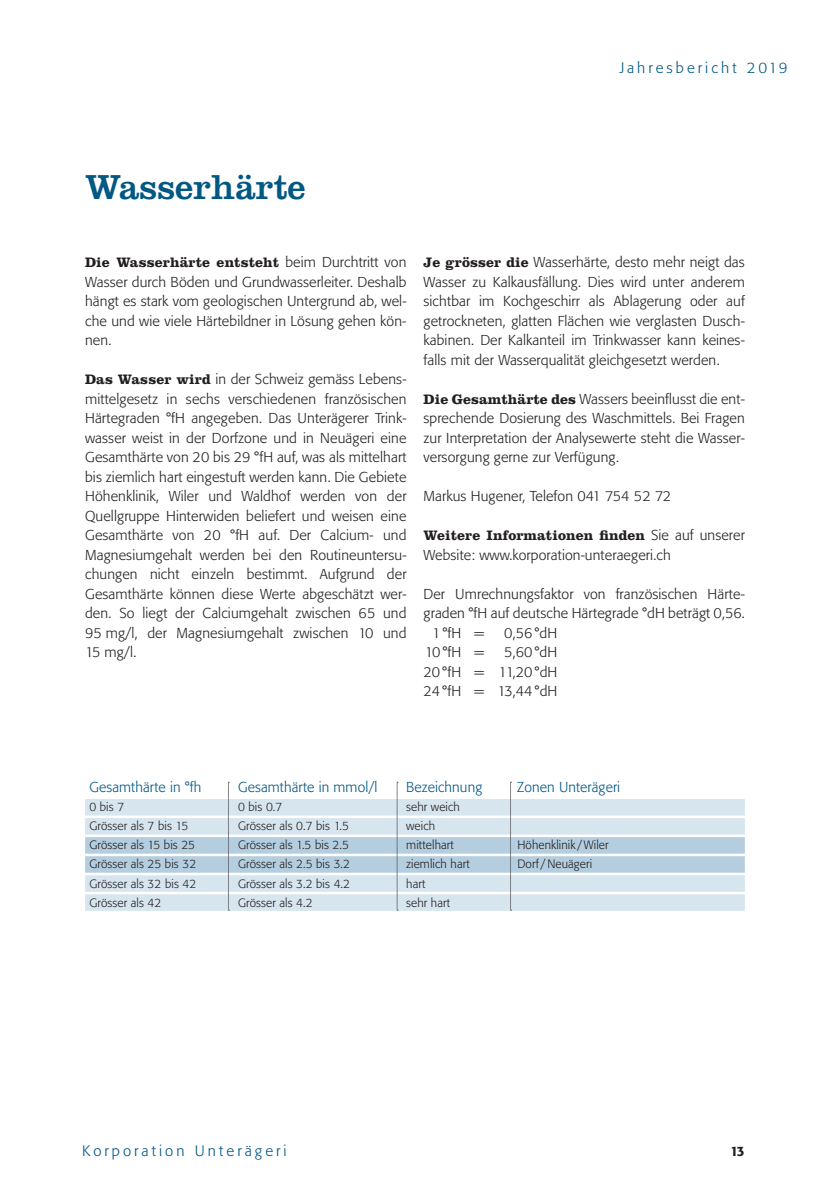
<style>
.page{position:relative;width:830px;height:1191px;background:#fff}
.page>*{position:absolute;margin:0;border:0;box-sizing:border-box;transform-origin:0 0}
.t1{font:36px "Clarendon";color:#005883}
.t2{font:300 15px "Formata BQ";letter-spacing:.2em;color:#005883}
.t3{font:300 14.25px/19.5px "Formata BQ";letter-spacing:.005em;color:#231f20;text-align:justify}
.t4{font:700 14.25px "Clarendon";letter-spacing:.005em;color:#231f20}
.t5{font:300 14.25px "Formata BQ";letter-spacing:.005em;color:#005883}
.t6{font:500 13.5px "Formata BQ";color:#231f20}
.t7{font:300 12px "Formata BQ";letter-spacing:.005em;color:#231f20}
.s1{font-family:"Formata BQ";font-weight:300}
.s2{font-family:"Clarendon";font-weight:700}
</style>
<div class="page">
<div style="left:85px;top:799px;width:659px;height:16px;background:#d7e5ef"></div>
<div style="left:85px;top:818px;width:659px;height:16px;background:#d7e5ef"></div>
<div style="left:85px;top:837px;width:659px;height:16px;background:#b4cee0"></div>
<div style="left:85px;top:856px;width:659px;height:16px;background:#b4cee0"></div>
<div style="left:85px;top:875px;width:659px;height:16px;background:#d7e5ef"></div>
<div style="left:85px;top:894px;width:659px;height:16px;background:#d7e5ef"></div>
<svg style="left:228px;top:782px;width:1px;height:129px"></svg>
<svg style="left:396px;top:782px;width:2px;height:129px"></svg>
<svg style="left:510px;top:782px;width:1px;height:129px"></svg>
<p class="t2" style="left:619px;top:59px;width:169px">Jahresbericht 2019</p>
<h1 class="t1" style="left:85px;top:165px;width:222px">Wasserhärte</h1>
<p class="t4" style="left:85px;top:254px;width:323px">Die Wasserhärte entsteht <span class="s1">beim Durchtritt von</span></p>
<p class="t3" style="left:85px;top:272px;width:323px">Wasser durch Böden und Grundwasserleiter. Deshalb hängt es stark vom geologischen Untergrund ab, wel&shy;che und wie viele Härtebildner in Lösung gehen kön&shy;nen.</p>
<p class="t3" style="left:85px;top:369px;width:323px"><span class="s2">Das Wasser wird</span> in der Schweiz gemäss Lebens&shy;mittelgesetz in sechs verschiedenen französischen Härtegraden °fH angegeben. Das Unterägerer Trink&shy;wasser weist in der Dorfzone und in Neuägeri eine Gesamthärte von 20 bis 29 °fH auf, was als mittelhart bis ziemlich hart eingestuft werden kann. Die Gebiete Höhenklinik, Wiler und Waldhof werden von der Quellgruppe Hinterwiden beliefert und weisen eine Gesamthärte von 20 °fH auf. Der Calcium- und Magnesiumgehalt werden bei den Routineuntersu&shy;chungen nicht einzeln bestimmt. Aufgrund der Gesamthärte können diese Werte abgeschätzt wer&shy;den. So liegt der Calciumgehalt zwischen 65 und 95 mg/l, der Magnesiumgehalt zwischen 10 und 15 mg/l.</p>
<p class="t3" style="left:423px;top:252px;width:323px"><span class="s2">Je grösser die</span> Wasserhärte, desto mehr neigt das Wasser zu Kalkausfällung. Dies wird unter anderem sichtbar im Kochgeschirr als Ablagerung oder auf getrockneten, glatten Flächen wie verglasten Dusch&shy;kabinen. Der Kalkanteil im Trinkwasser kann keines&shy;falls mit der Wasserqualität gleichgesetzt werden.</p>
<p class="t3" style="left:423px;top:389px;width:323px"><span class="s2">Die Gesamthärte des</span> Wassers beeinflusst die ent&shy;sprechende Dosierung des Waschmittels. Bei Fragen zur Interpretation der Analysewerte steht die Wasser&shy;versorgung gerne zur Verfügung.</p>
<p class="t3" style="left:423px;top:486px;width:249px">Markus Hugener, Telefon 041 754 52 72</p>
<p class="t4" style="left:423px;top:526px;width:323px">Weitere Informationen finden <span class="s1">Sie auf unserer</span></p>
<p class="t3" style="left:423px;top:545px;width:249px">Website: www.korporation-unteraegeri.ch</p>
<p class="t3" style="left:423px;top:584px;width:323px">Der Umrechnungsfaktor von französischen Härte-</p>
<p class="t3" style="left:423px;top:603px;width:323px">graden °fH auf deutsche Härtegrade °dH beträgt 0,56.</p>
<p class="t3" style="left:432px;top:623px;width:54px">1°fH =</p>
<p class="t3" style="left:504px;top:623px;width:54px">0,56°dH</p>
<p class="t3" style="left:425px;top:642px;width:61px">10°fH =</p>
<p class="t3" style="left:423px;top:642px;width:135px;text-indent:81px">5,60°dH 20°fH = 11,20°dH 24°fH = 13,44°dH</p>
<p class="t5" style="left:89px;top:779px;width:113px">Gesamthärte in °fh</p>
<p class="t5" style="left:238px;top:779px;width:141px">Gesamthärte in mmol/l</p>
<p class="t5" style="left:406px;top:779px;width:77px">Bezeichnung</p>
<p class="t5" style="left:517px;top:779px;width:104px">Zonen Unterägeri</p>
<p class="t7" style="left:89px;top:800px;width:36px">0 bis 7</p>
<p class="t7" style="left:238px;top:800px;width:46px">0 bis 0.7</p>
<p class="t7" style="left:406px;top:800px;width:55px">sehr weich</p>
<p class="t7" style="left:89px;top:819px;width:100px">Grösser als 7 bis 15</p>
<p class="t7" style="left:238px;top:819px;width:112px">Grösser als 0.7 bis 1.5</p>
<p class="t7" style="left:406px;top:819px;width:30px">weich</p>
<p class="t7" style="left:89px;top:838px;width:107px">Grösser als 15 bis 25</p>
<p class="t7" style="left:238px;top:838px;width:112px">Grösser als 1.5 bis 2.5</p>
<p class="t7" style="left:406px;top:838px;width:49px">mittelhart</p>
<p class="t7" style="left:517px;top:838px;width:93px">Höhenklinik / Wiler</p>
<p class="t7" style="left:89px;top:857px;width:108px">Grösser als 25 bis 32</p>
<p class="t7" style="left:238px;top:857px;width:113px">Grösser als 2.5 bis 3.2</p>
<p class="t7" style="left:406px;top:857px;width:65px">ziemlich hart</p>
<p class="t7" style="left:517px;top:857px;width:76px">Dorf /Neuägeri</p>
<p class="t7" style="left:89px;top:876px;width:108px">Grösser als 32 bis 42</p>
<p class="t7" style="left:238px;top:876px;width:113px">Grösser als 3.2 bis 4.2</p>
<p class="t7" style="left:406px;top:876px;width:21px">hart</p>
<p class="t7" style="left:89px;top:895px;width:73px">Grösser als 42</p>
<p class="t7" style="left:238px;top:895px;width:76px">Grösser als 4.2</p>
<p class="t7" style="left:406px;top:895px;width:45px">sehr hart</p>
<p class="t2" style="left:82px;top:1142px;width:206px">Korporation Unterägeri</p>
<p class="t6" style="left:730px;top:1142px;width:16px">13</p>
</div>
